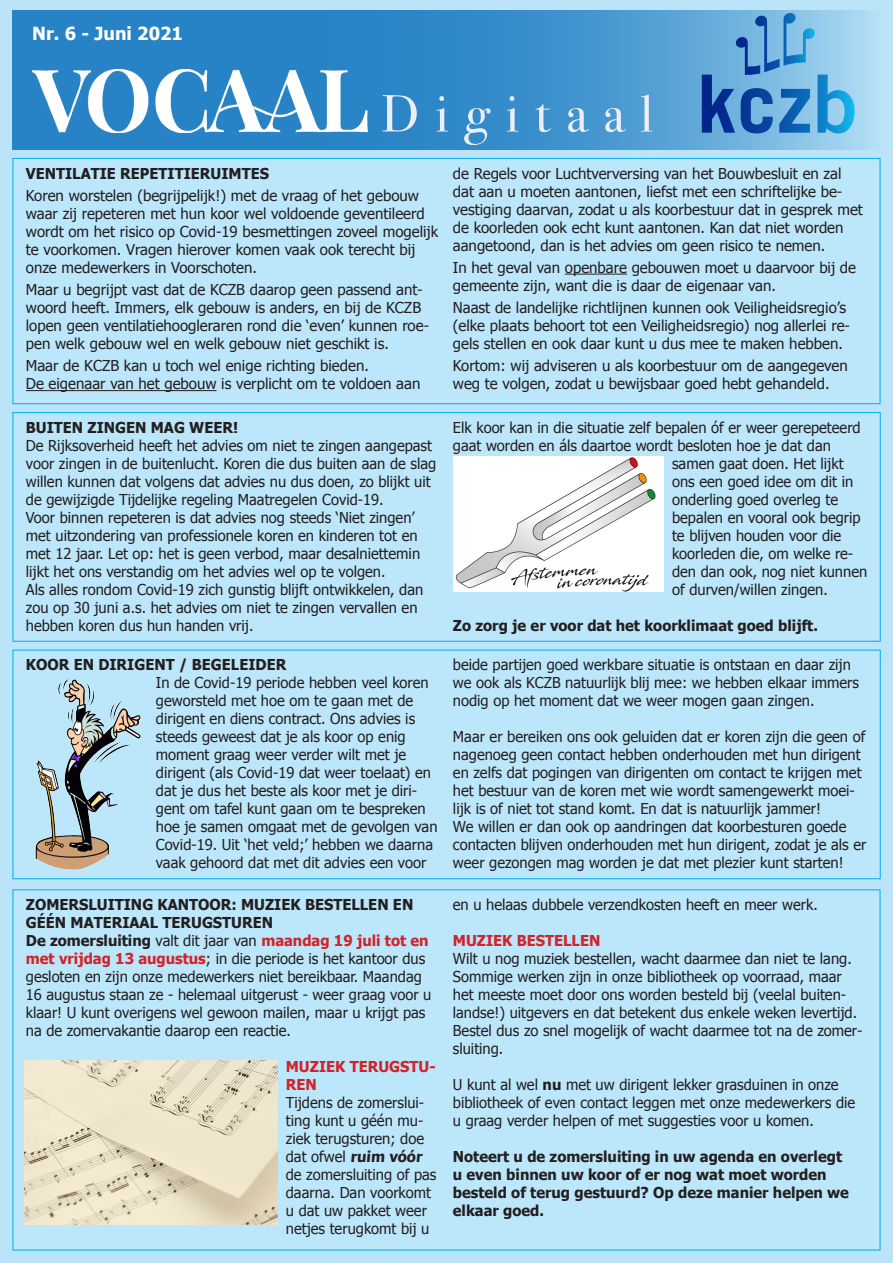
<style>
.page{position:relative;width:893px;height:1263px;background:#bce4f9}
.page>*{position:absolute;margin:0;border:0;box-sizing:border-box;transform-origin:0 0}
.t1{font:52.5px "Bodoni Svty Two ITCTT";letter-spacing:.31em;color:#edeef7}
.t2{font:700 18px "Tahoma";color:#fff}
.t3{font:15px/18px "Tahoma";color:#231f20}
.t4{font:700 15px/18px "Tahoma";color:#231f20}
.t5{font:700 15px/18px "Tahoma";color:#d1232a}
.s1{font-weight:700}
.s2{font-weight:700;color:#d1232a}
</style>
<div class="page">
<svg style="left:12px;top:11px;width:859px;height:139px;background:#3b90cb"></svg>
<img style="left:33px;top:70px;width:335px;height:62px">
<svg style="left:702px;top:12px;width:153px;height:121px;background:#61a2d5"></svg>
<hr style="left:26px;top:390px;width:191px;height:1px;background:#231f20">
<hr style="left:565px;top:274px;width:62px;height:1px;background:#231f20">
<div style="left:13px;top:158px;width:867px;height:246px;border:1px solid #00aeef"></div>
<div style="left:13px;top:412px;width:867px;height:229px;border:1px solid #00aeef"></div>
<img style="left:454px;top:456px;width:210px;height:135px">
<div style="left:13px;top:650px;width:867px;height:229px;border:1px solid #00aeef"></div>
<img style="left:35px;top:679px;width:106px;height:191px">
<img style="left:25px;top:1060px;width:252px;height:165px">
<p class="t2" style="left:32px;top:20px;width:152px">Nr. 6 - Juni 2021</p>
<p class="t1" style="left:381px;top:71px;width:273px">Digitaal</p>
<p class="t4" style="left:26px;top:163px;width:245px">VENTILATIE REPETITIERUIMTES</p>
<p class="t3" style="left:26px;top:186px;width:414px">Koren worstelen (begrijpelijk!) met de vraag of het gebouw waar zij repeteren met hun koor wel voldoende geventileerd wordt om het risico op Covid-19 besmettingen zoveel mogelijk te voorkomen. Vragen hierover komen vaak ook terecht bij onze medewerkers in Voorschoten.</p>
<p class="t3" style="left:26px;top:280px;width:405px">Maar u begrijpt vast dat de KCZB daarop geen passend ant&shy;woord heeft. Immers, elk gebouw is anders, en bij de KCZB lopen geen ventilatiehoogleraren rond die ‘even’ kunnen roe&shy;pen welk gebouw wel en welk gebouw niet geschikt is.</p>
<p class="t3" style="left:26px;top:356px;width:396px">Maar de KCZB kan u toch wel enige richting bieden.<br>De eigenaar van het gebouw is verplicht om te voldoen aan</p>
<p class="t4" style="left:26px;top:417px;width:214px">BUITEN ZINGEN MAG WEER!</p>
<p class="t3" style="left:26px;top:436px;width:412px">De Rijksoverheid heeft het advies om niet te zingen aangepast voor zingen in de buitenlucht. Koren die dus buiten aan de slag willen kunnen dat volgens dat advies nu dus doen, zo blijkt uit de gewijzigde Tijdelijke regeling Maatregelen Covid-19.<br>Voor binnen repeteren is dat advies nog steeds ‘Niet zingen’ met uitzondering van professionele koren en kinderen tot en met 12 jaar. Let op: het is geen verbod, maar desalniettemin lijkt het ons verstandig om het advies wel op te volgen.</p>
<p class="t3" style="left:26px;top:580px;width:399px">Als alles rondom Covid-19 zich gunstig blijft ontwikkelen, dan zou op 30 juni a.s. het advies om niet te zingen vervallen en hebben koren dus hun handen vrij.</p>
<p class="t4" style="left:26px;top:655px;width:262px">KOOR EN DIRIGENT / BEGELEIDER</p>
<p class="t3" style="left:156px;top:673px;width:283px">In de Covid-19 periode hebben veel koren geworsteld met hoe om te gaan met de dirigent en diens contract. Ons advies is steeds geweest dat je als koor op enig moment graag weer verder wilt met je dirigent (als Covid-19 dat weer toelaat) en dat je dus het beste als koor met je diri&shy;gent om tafel kunt gaan om te bespreken hoe je samen omgaat met de gevolgen van Covid-19. Uit ‘het veld;’ hebben we daarna vaak gehoord dat met dit advies een voor</p>
<p class="t4" style="left:26px;top:895px;width:389px">ZOMERSLUITING KANTOOR: MUZIEK BESTELLEN EN<br>GÉÉN MATERIAAL TERUGSTUREN</p>
<p class="t3" style="left:26px;top:931px;width:407px"><span class="s1">De zomersluiting</span> valt dit jaar van <span class="s2">maandag 19 juli tot en met vrijdag 13 augustus</span>; in die periode is het kantoor dus gesloten en zijn onze medewerkers niet bereikbaar. Maandag 16 augustus staan ze - helemaal uitgerust - weer graag voor u klaar! U kunt overigens wel gewoon mailen, maar u krijgt pas na de zomervakantie daarop een reactie.</p>
<p class="t5" style="left:286px;top:1057px;width:151px">MUZIEK TERUGSTU-<br>REN</p>
<p class="t3" style="left:286px;top:1093px;width:152px">Tijdens de zomerslui&shy;ting kunt u géén mu&shy;ziek terugsturen; doe dat ofwel <span class="s1">ruim vóór </span>de zomersluiting of pas daarna. Dan voorkomt u dat uw pakket weer netjes terugkomt bij u</p>
<p class="t3" style="left:453px;top:163px;width:412px">de Regels voor Luchtverversing van het Bouwbesluit en zal dat aan u moeten aantonen, liefst met een schriftelijke be&shy;vestiging daarvan, zodat u als koorbestuur dat in gesprek met de koorleden ook echt kunt aantonen. Kan dat niet worden aangetoond, dan is het advies om geen risico te nemen.</p>
<p class="t3" style="left:453px;top:258px;width:405px">In het geval van openbare gebouwen moet u daarvoor bij de gemeente zijn, want die is daar de eigenaar van.</p>
<p class="t3" style="left:453px;top:298px;width:399px">Naast de landelijke richtlijnen kunnen ook Veiligheidsregio’s (elke plaats behoort tot een Veiligheidsregio) nog allerlei re&shy;gels stellen en ook daar kunt u dus mee te maken hebben.</p>
<p class="t3" style="left:453px;top:356px;width:396px">Kortom: wij adviseren u als koorbestuur om de aangegeven weg te volgen, zodat u bewijsbaar goed hebt gehandeld.</p>
<p class="t3" style="left:453px;top:418px;width:409px">Elk koor kan in die situatie zelf bepalen óf er weer gerepeteerd</p>
<p class="t3" style="left:453px;top:436px;width:380px">gaat worden en áls daartoe wordt besloten hoe je dat dan</p>
<p class="t3" style="left:672px;top:454px;width:173px">samen gaat doen. Het lijkt</p>
<p class="t3" style="left:672px;top:472px;width:183px">ons een goed idee om dit in</p>
<p class="t3" style="left:672px;top:490px;width:168px">onderling goed overleg te</p>
<p class="t3" style="left:672px;top:508px;width:190px">bepalen en vooral ook begrip</p>
<p class="t3" style="left:672px;top:526px;width:171px">te blijven houden voor die</p>
<p class="t3" style="left:672px;top:544px;width:183px">koorleden die, om welke re-</p>
<p class="t3" style="left:672px;top:562px;width:197px">den dan ook, nog niet kunnen</p>
<p class="t3" style="left:672px;top:580px;width:157px">of durven/willen zingen.</p>
<p class="t4" style="left:453px;top:615px;width:367px">Zo zorg je er voor dat het koorklimaat goed blijft.</p>
<p class="t3" style="left:453px;top:655px;width:408px">beide partijen goed werkbare situatie is ontstaan en daar zijn we ook als KCZB natuurlijk blij mee: we hebben elkaar immers nodig op het moment dat we weer mogen gaan zingen.</p>
<p class="t3" style="left:453px;top:727px;width:414px">Maar er bereiken ons ook geluiden dat er koren zijn die geen of nagenoeg geen contact hebben onderhouden met hun dirigent en zelfs dat pogingen van dirigenten om contact te krijgen met het bestuur van de koren met wie wordt samengewerkt moei&shy;lijk is of niet tot stand komt. En dat is natuurlijk jammer!</p>
<p class="t3" style="left:453px;top:817px;width:415px">We willen er dan ook op aandringen dat koorbesturen goede contacten blijven onderhouden met hun dirigent, zodat je als er weer gezongen mag worden je dat met plezier kunt starten!</p>
<p class="t3" style="left:453px;top:895px;width:366px">en u helaas dubbele verzendkosten heeft en meer werk.</p>
<p class="t5" style="left:453px;top:931px;width:149px">MUZIEK BESTELLEN</p>
<p class="t3" style="left:453px;top:949px;width:411px">Wilt u nog muziek bestellen, wacht daarmee dan niet te lang.<br>Sommige werken zijn in onze bibliotheek op voorraad, maar het meeste moet door ons worden besteld bij (veelal buiten&shy;landse!) uitgevers en dat betekent dus enkele weken levertijd.<br>Bestel dus zo snel mogelijk of wacht daarmee tot na de zomer&shy;sluiting.</p>
<p class="t3" style="left:453px;top:1075px;width:404px">U kunt al wel <span class="s1">nu</span> met uw dirigent lekker grasduinen in onze bibliotheek of even contact leggen met onze medewerkers die u graag verder helpen of met suggesties voor u komen.</p>
<p class="t4" style="left:453px;top:1147px;width:398px">Noteert u de zomersluiting in uw agenda en overlegt u even binnen uw koor of er nog wat moet worden besteld of terug gestuurd? Op deze manier helpen we elkaar goed.</p>
</div>
